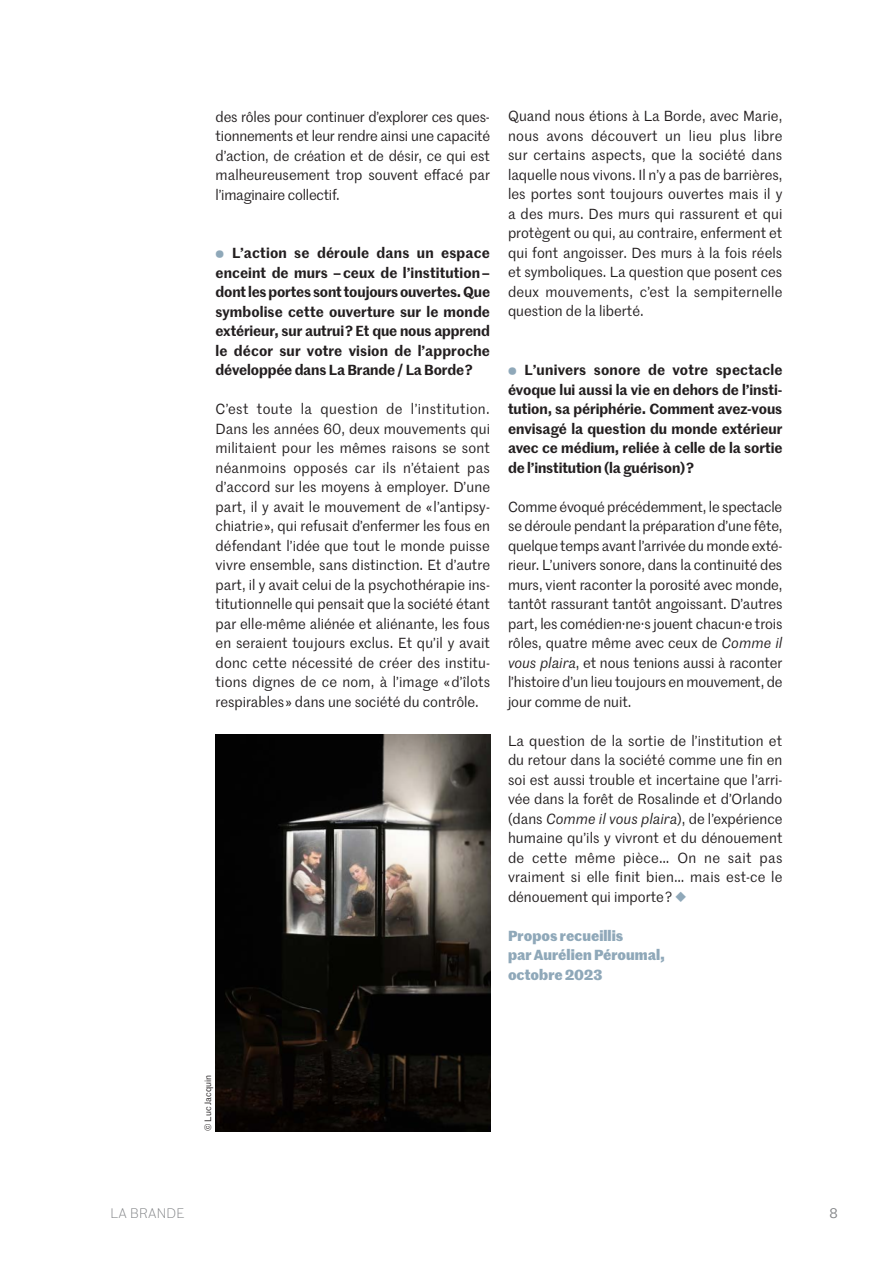
<style>
.page{position:relative;width:893px;height:1263px;background:#fff}
.page>*{position:absolute;margin:0;border:0;box-sizing:border-box;transform-origin:0 0}
.t1{font:14.25px/19.5px "Marr Sans";color:#231f20;text-align:justify}
.t2{font:600 14.25px/19.5px "Marr Sans";letter-spacing:-.01em;color:#231f20;text-align:justify}
.t3{font:700 14.25px/19.5px "Marr Sans";color:#8fa8b9}
.t4{font:300 13.5px "Marr Sans";letter-spacing:.02em;color:#808285}
.t5{font:13.5px "Marr Sans";color:#808285}
.t6{font:9px "Marr Sans";color:#231f20}
.s1{font-family:"Bely Display";font-weight:400;font-size:10.8px;color:#8fa8b9}
.s2{font-style:italic}
.s3{font-family:"Bely Display";color:#8fa8b9}
</style>
<div class="page">
<img style="left:216px;top:735px;width:274px;height:396px">
<p class="t1" style="left:216px;top:106px;width:276px">des rôles pour continuer d’explorer ces ques&shy;tionnements et leur rendre ainsi une capacité d’action, de création et de désir, ce qui est malheureusement trop souvent effacé par l’imaginaire collectif.</p>
<p class="t2" style="left:216px;top:242px;width:276px"><span class="s1">s</span> L’action se déroule dans un espace enceint de murs – ceux de l’institution – dont les portes sont toujours ouvertes. Que symbolise cette ouverture sur le monde extérieur, sur autrui ? Et que nous apprend le décor sur votre vision de l’approche développée dans La Brande / La Borde ?</p>
<p class="t1" style="left:216px;top:399px;width:276px">C’est toute la question de l’institution.<br>Dans les années 60, deux mouvements qui militaient pour les mêmes raisons se sont néanmoins opposés car ils n’étaient pas d’accord sur les moyens à employer. D’une part, il y avait le mouvement de « l’antipsy&shy;chiatrie », qui refusait d’enfermer les fous en défendant l’idée que tout le monde puisse vivre ensemble, sans distinction. Et d’autre part, il y avait celui de la psychothérapie ins&shy;titutionnelle qui pensait que la société étant par elle-même aliénée et aliénante, les fous en seraient toujours exclus. Et qu’il y avait donc cette nécessité de créer des institu&shy;tions dignes de ce nom, à l’image « d’îlots respirables » dans une société du contrôle.</p>
<p class="t1" style="left:508px;top:106px;width:276px">Quand nous étions à La Borde, avec Marie, nous avons découvert un lieu plus libre sur certains aspects, que la société dans laquelle nous vivons. Il n’y a pas de barrières, les portes sont toujours ouvertes mais il y a des murs. Des murs qui rassurent et qui protègent ou qui, au contraire, enferment et qui font angoisser. Des murs à la fois réels et symboliques. La question que posent ces deux mouvements, c’est la sempiternelle question de la liberté.</p>
<p class="t2" style="left:508px;top:359px;width:276px"><span class="s1">s</span> L’univers sonore de votre spectacle évoque lui aussi la vie en dehors de l’insti&shy;tution, sa périphérie. Comment avez-vous envisagé la question du monde extérieur avec ce médium, reliée à celle de la sortie de l’institution (la guérison) ?</p>
<p class="t1" style="left:508px;top:496px;width:276px">Comme évoqué précédemment, le spectacle se déroule pendant la préparation d’une fête, quelque temps avant l’arrivée du monde exté&shy;rieur. L’univers sonore, dans la continuité des murs, vient raconter la porosité avec monde, tantôt rassurant tantôt angoissant. D’autres part, les comédien·ne·s jouent chacun·e trois rôles, quatre même avec ceux de <span class="s2">Comme il vous plaira</span>, et nous tenions aussi à raconter l’histoire d’un lieu toujours en mouvement, de jour comme de nuit.</p>
<p class="t1" style="left:508px;top:730px;width:276px">La question de la sortie de l’institution et du retour dans la société comme une fin en soi est aussi trouble et incertaine que l’arri&shy;vée dans la forêt de Rosalinde et d’Orlando (dans <span class="s2">Comme il vous plaira</span>), de l’expérience humaine qu’ils y vivront et du dénouement de cette même pièce… On ne sait pas vraiment si elle finit bien… mais est-ce le dénouement qui importe ? <span class="s3">E</span></p>
<p class="t3" style="left:508px;top:925px;width:159px">Propos recueillis<br>par Aurélien Péroumal, octobre 2023</p>
<p class="t6" style="left:202px;top:1131px;width:58px;rotate:-90deg">© Luc Jacquin</p>
<p class="t4" style="left:111px;top:1204px;width:75px">LA BRANDE</p>
<p class="t5" style="left:829px;top:1204px;width:10px">8</p>
</div>
